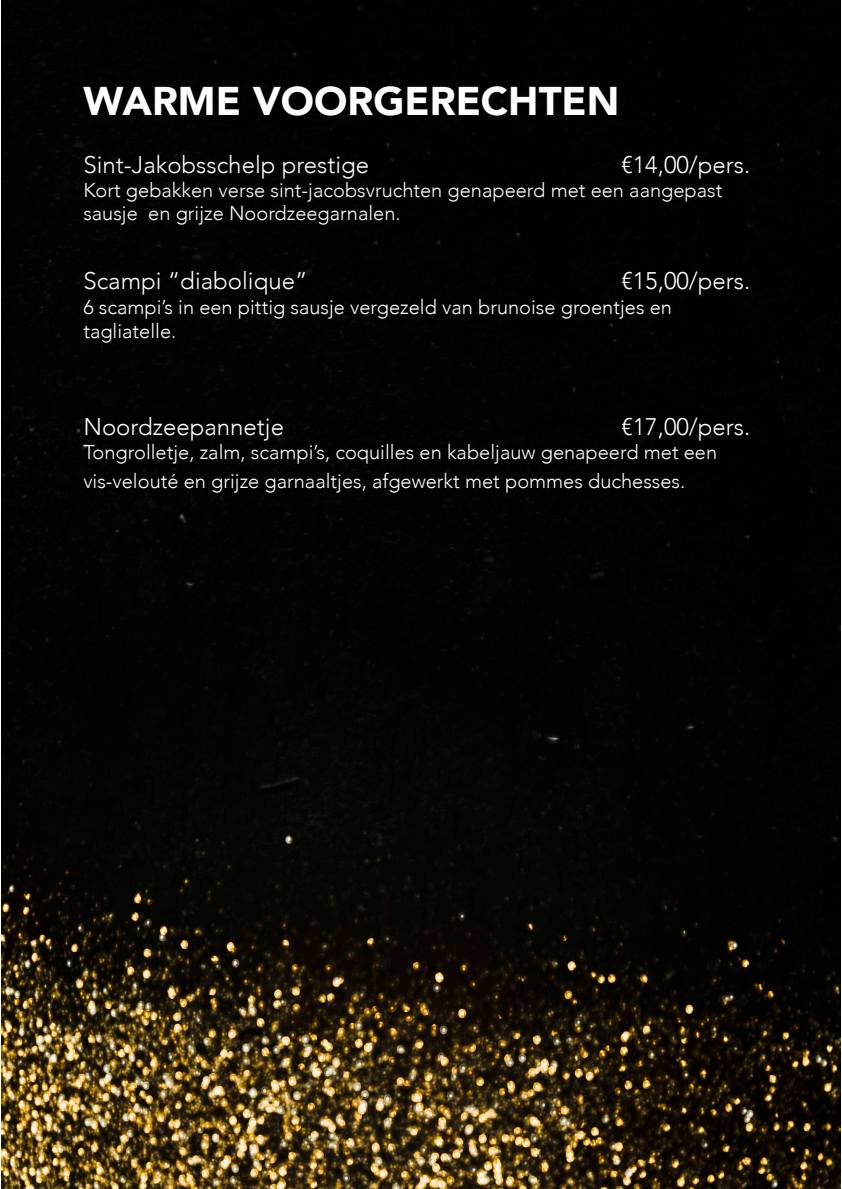
<style>
.page{position:relative;width:842px;height:1189px;background:#fff}
.page>*{position:absolute;margin:0;border:0;box-sizing:border-box;transform-origin:0 0}
.t1{font:900 40px "Avenir";color:#fff}
.t2{font:300 24px "Avenir";color:#fff}
.t3{font:300 20px/28.8px "Avenir";color:#fff}
</style>
<div class="page">
<img style="left:1px;top:0;width:839px;height:1189px">
<p class="t1" style="left:83px;top:67px;width:537px">WARME VOORGERECHTEN</p>
<p class="t2" style="left:83px;top:150px;width:287px">Sint-Jakobsschelp prestige</p>
<p class="t2" style="left:621px;top:150px;width:130px">€14,00/pers.</p>
<p class="t3" style="left:83px;top:175px;width:640px">Kort gebakken verse sint-jacobsvruchten genapeerd met een aangepast</p>
<p class="t3" style="left:83px;top:199px;width:319px">sausje en grijze Noordzeegarnalen.</p>
<p class="t2" style="left:83px;top:266px;width:226px">Scampi “diabolique”</p>
<p class="t2" style="left:621px;top:266px;width:130px">€15,00/pers.</p>
<p class="t3" style="left:83px;top:293px;width:590px">6 scampi’s in een pittig sausje vergezeld van brunoise groentjes en</p>
<p class="t3" style="left:83px;top:316px;width:94px">tagliatelle.</p>
<p class="t2" style="left:83px;top:413px;width:202px">Noordzeepannetje</p>
<p class="t2" style="left:621px;top:413px;width:130px">€17,00/pers.</p>
<p class="t3" style="left:83px;top:438px;width:635px">Tongrolletje, zalm, scampi’s, coquilles en kabeljauw genapeerd met een vis-velouté en grijze garnaaltjes, afgewerkt met pommes duchesses.</p>
</div>
